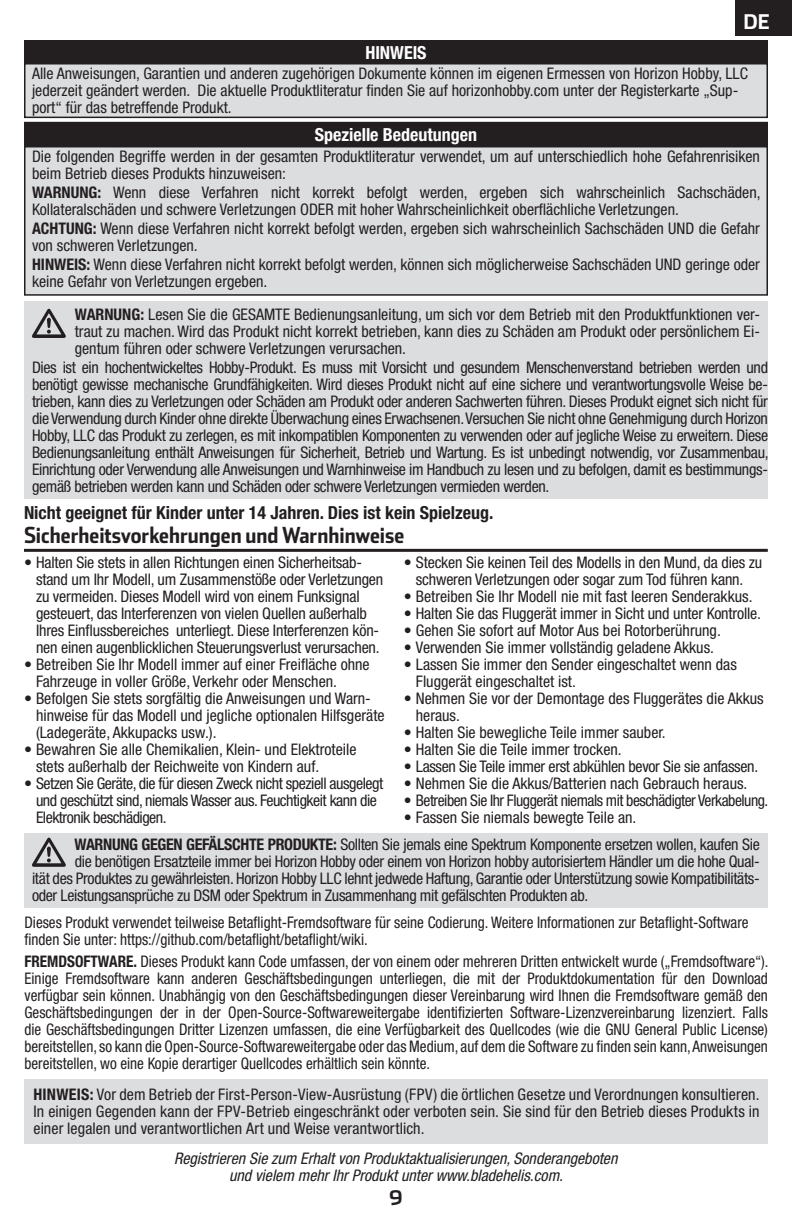
<style>
.page{position:relative;width:792px;height:1224px;background:#fff}
.page>*{position:absolute;margin:0;border:0;box-sizing:border-box;transform-origin:0 0}
.Header__Small_Layout{font:700 22px "Stainless Cond";color:#231f20}
.t1{font:700 20.2px "Stainless";color:#fff}
.t2{font:700 20px "Stainless";color:#231f20}
.Body{font:700 condensed 18px "Helvetica Neue LT Std";color:#231f20}
.Table_Header{font:700 condensed 18px "Helvetica Neue LT Std";color:#fff}
.Body_Text{font:condensed 16px/17px "Helvetica Neue LT Std";color:#231f20}
.BODY{font:condensed 16px/17px "Helvetica Neue LT Std";color:#231f20;scale:.95 1}
.Legal_info__BLH_230{font:condensed 16px/17px "Helvetica Neue LT Std";color:#231f20}
.Body_Text-2{font:condensed 16px "Helvetica Neue LT Std";letter-spacing:-.02em;color:#231f20}
.Body_Text-3{font:condensed 16px/17px "Helvetica Neue LT Std";letter-spacing:-.03em;color:#231f20}
.t3{font:italic condensed 16px "Helvetica Neue LT Std";color:#231f20}
.s1{font-weight:700}
</style>
<div class="page">
<div style="left:736px;top:0;width:56px;height:35px;background:#231f20"></div>
<div style="left:24px;top:1079px;width:744px;height:65px;background:#dcdddf"></div>
<div style="left:25px;top:147px;width:742px;height:148px;background:#dcdddf"></div>
<div style="left:24px;top:146px;width:744px;height:150px;border:2px solid #231f20"></div>
<div style="left:24px;top:833px;width:744px;height:75px;background:#dcdddf"></div>
<svg style="left:32px;top:838px;width:34px;height:29px"></svg>
<div style="left:25px;top:64px;width:742px;height:53px;background:#dcdddf"></div>
<div style="left:24px;top:63px;width:744px;height:55px;border:2px solid #231f20"></div>
<div style="left:24px;top:302px;width:744px;height:197px;background:#dcdddf"></div>
<svg style="left:32px;top:309px;width:34px;height:29px"></svg>
<div style="left:25px;top:41px;width:742px;height:22px;background:#231f20"></div>
<div style="left:24px;top:40px;width:744px;height:24px;border:2px solid #231f20"></div>
<div style="left:25px;top:123px;width:742px;height:24px;background:#231f20"></div>
<div style="left:24px;top:122px;width:744px;height:25px;border:2px solid #231f20"></div>
<hr style="left:24px;top:549px;width:744px;height:3px;background:#231f20">
<p class="t1" style="left:744px;top:10px;width:28px">DE</p>
<p class="Table_Header" style="left:365px;top:41px;width:63px">HINWEIS</p>
<p class="Body_Text" style="left:32px;top:64px;width:718px">Alle Anweisungen, Garantien und anderen zugehörigen Dokumente können im eigenen Ermessen von Horizon Hobby, LLC jederzeit geändert werden. Die aktuelle Produktliteratur finden Sie auf horizonhobby.com unter der Registerkarte „Sup&shy;port“ für das betreffende Produkt.</p>
<p class="Table_Header" style="left:315px;top:124px;width:164px">Spezielle Bedeutungen</p>
<p class="Body_Text" style="left:32px;top:148px;width:729px">Die folgenden Begriffe werden in der gesamten Produktliteratur verwendet, um auf unterschiedlich hohe Gefahrenrisiken beim Betrieb dieses Produkts hinzuweisen:</p>
<p class="Legal_info__BLH_230" style="left:32px;top:184px;width:730px"><span class="s1">WARNUNG:</span> Wenn diese Verfahren nicht korrekt befolgt werden, ergeben sich wahrscheinlich Sachschäden,<br>Kollateralschäden und schwere Verletzungen ODER mit hoher Wahrscheinlichkeit oberflächliche Verletzungen.</p>
<p class="Legal_info__BLH_230" style="left:32px;top:220px;width:729px"><span class="s1">ACHTUNG:</span> Wenn diese Verfahren nicht korrekt befolgt werden, ergeben sich wahrscheinlich Sachschäden UND die Gefahr von schweren Verletzungen.</p>
<p class="Legal_info__BLH_230" style="left:32px;top:256px;width:730px"><span class="s1">HINWEIS:</span> Wenn diese Verfahren nicht korrekt befolgt werden, können sich möglicherweise Sachschäden UND geringe oder keine Gefahr von Verletzungen ergeben.</p>
<p class="Body_Text" style="left:75px;top:306px;width:687px;text-align:justify"><span class="s1">WARNUNG:</span> Lesen Sie die GESAMTE Bedienungsanleitung, um sich vor dem Betrieb mit den Produktfunktionen ver&shy;traut zu machen. Wird das Produkt nicht korrekt betrieben, kann dies zu Schäden am Produkt oder persönlichem Ei&shy;gentum führen oder schwere Verletzungen verursachen.</p>
<p class="Body_Text" style="left:32px;top:359px;width:738px;text-align:justify">Dies ist ein hochentwickeltes Hobby-Produkt. Es muss mit Vorsicht und gesundem Menschenverstand betrieben werden und benötigt gewisse mechanische Grundfähigkeiten. Wird dieses Produkt nicht auf eine sichere und verantwortungsvolle Weise be&shy;trieben, kann dies zu Verletzungen oder Schäden am Produkt oder anderen Sachwerten führen. Dieses Produkt eignet sich nicht für die Verwendung durch Kinder ohne direkte Überwachung eines Erwachsenen. Versuchen Sie nicht ohne Genehmigung durch Horizon Hobby, LLC das Produkt zu zerlegen, es mit inkompatiblen Komponenten zu verwenden oder auf jegliche Weise zu erweitern. Diese Bedienungsanleitung enthält Anweisungen für Sicherheit, Betrieb und Wartung. Es ist unbedingt notwendig, vor Zusammenbau, Einrichtung oder Verwendung alle Anweisungen und Warnhinweise im Handbuch zu lesen und zu befolgen, damit es bestimmungs&shy;gemäß betrieben werden kann und Schäden oder schwere Verletzungen vermieden werden.</p>
<p class="Body" style="left:24px;top:502px;width:471px">Nicht geeignet für Kinder unter 14 Jahren. Dies ist kein Spielzeug.</p>
<p class="Header__Small_Layout" style="left:24px;top:522px;width:382px">Sicherheitsvorkehrungen und Warnhinweise</p>
<p class="Body_Text" style="left:36px;top:554px;width:349px;text-indent:-12px">• Halten Sie stets in allen Richtungen einen Sicherheitsab&shy;stand um Ihr Modell, um Zusammenstöße oder Verletzungen zu vermeiden. Dieses Modell wird von einem Funksignal gesteuert, das Interferenzen von vielen Quellen außerhalb Ihres Einflussbereiches unterliegt. Diese Interferenzen kön&shy;nen einen augenblicklichen Steuerungsverlust verursachen.</p>
<p class="Body_Text" style="left:36px;top:656px;width:335px;text-indent:-12px">• Betreiben Sie Ihr Modell immer auf einer Freifläche ohne<br>Fahrzeuge in voller Größe, Verkehr oder Menschen.</p>
<p class="Body_Text" style="left:36px;top:690px;width:350px;text-indent:-12px">• Befolgen Sie stets sorgfältig die Anweisungen und Warn&shy;hinweise für das Modell und jegliche optionalen Hilfsgeräte (Ladegeräte, Akkupacks usw.).</p>
<p class="Body_Text" style="left:36px;top:741px;width:322px;text-indent:-12px">• Bewahren Sie alle Chemikalien, Klein- und Elektroteile stets außerhalb der Reichweite von Kindern auf.</p>
<p class="Body_Text-3" style="left:36px;top:775px;width:349px;text-indent:-12px">• Setzen Sie Geräte, die für diesen Zweck nicht speziell ausgelegt und geschützt sind, niemals Wasser aus. Feuchtigkeit kann die<br>Elektronik beschädigen.</p>
<p class="Body_Text" style="left:404px;top:554px;width:360px;text-align:center">• Stecken Sie keinen Teil des Modells in den Mund, da dies zu schweren Verletzungen oder sogar zum Tod führen kann.</p>
<p class="Body_Text" style="left:404px;top:588px;width:350px">• Betreiben Sie Ihr Modell nie mit fast leeren Senderakkus.</p>
<p class="Body_Text" style="left:404px;top:605px;width:359px">• Halten Sie das Fluggerät immer in Sicht und unter Kontrolle.</p>
<p class="Body_Text" style="left:404px;top:622px;width:318px">• Gehen Sie sofort auf Motor Aus bei Rotorberührung.</p>
<p class="Body_Text" style="left:404px;top:639px;width:312px">• Verwenden Sie immer vollständig geladene Akkus.</p>
<p class="Body_Text" style="left:416px;top:656px;width:322px;text-indent:-12px">• Lassen Sie immer den Sender eingeschaltet wenn das<br>Fluggerät eingeschaltet ist.</p>
<p class="Body_Text" style="left:416px;top:690px;width:349px;text-indent:-12px">• Nehmen Sie vor der Demontage des Fluggerätes die Akkus heraus.</p>
<p class="Body_Text" style="left:404px;top:724px;width:263px">• Halten Sie bewegliche Teile immer sauber.</p>
<p class="Body_Text" style="left:404px;top:741px;width:219px">• Halten Sie die Teile immer trocken.</p>
<p class="Body_Text-2" style="left:404px;top:757px;width:356px">• Lassen Sie Teile immer erst abkühlen bevor Sie sie anfassen.</p>
<p class="Body_Text" style="left:404px;top:775px;width:345px">• Nehmen Sie die Akkus/Batterien nach Gebrauch heraus.</p>
<p class="Body_Text-3" style="left:404px;top:792px;width:366px">• Betreiben Sie Ihr Fluggerät niemals mit beschädigter Verkabelung.</p>
<p class="Body_Text" style="left:404px;top:809px;width:234px">• Fassen Sie niemals bewegte Teile an.</p>
<p class="Body_Text-2" style="left:74px;top:835px;width:687px"><span class="s1">WARNUNG GEGEN GEFÄLSCHTE PRODUKTE:</span> Sollten Sie jemals eine Spektrum Komponente ersetzen wollen, kaufen Sie</p>
<p class="Body_Text-2" style="left:75px;top:852px;width:686px">die benötigen Ersatzteile immer bei Horizon Hobby oder einem von Horizon hobby autorisiertem Händler um die hohe Qual-</p>
<p class="Body_Text-2" style="left:32px;top:869px;width:729px">ität des Produktes zu gewährleisten. Horizon Hobby LLC lehnt jedwede Haftung, Garantie oder Unterstützung sowie Kompatibilitäts-</p>
<p class="Body_Text-2" style="left:32px;top:886px;width:558px">oder Leistungsansprüche zu DSM oder Spektrum in Zusammenhang mit gefälschten Produkten ab.</p>
<p class="BODY" style="left:24px;top:914px;width:764px">Dieses Produkt verwendet teilweise Betaflight-Fremdsoftware für seine Codierung. Weitere Informationen zur Betaflight-Software finden Sie unter: https://github.com/betaflight/betaflight/wiki.</p>
<p class="BODY" style="left:24px;top:953px;width:785px;text-align:justify"><span class="s1">FREMDSOFTWARE.</span> Dieses Produkt kann Code umfassen, der von einem oder mehreren Dritten entwickelt wurde („Fremdsoftware“).<br>Einige Fremdsoftware kann anderen Geschäftsbedingungen unterliegen, die mit der Produktdokumentation für den Download verfügbar sein können. Unabhängig von den Geschäftsbedingungen dieser Vereinbarung wird Ihnen die Fremdsoftware gemäß den Geschäftsbedingungen der in der Open-Source-Softwareweitergabe identifizierten Software-Lizenzvereinbarung lizenziert. Falls die Geschäftsbedingungen Dritter Lizenzen umfassen, die eine Verfügbarkeit des Quellcodes (wie die GNU General Public License) bereitstellen, so kann die Open-Source-Softwareweitergabe oder das Medium, auf dem die Software zu finden sein kann, Anweisungen bereitstellen, wo eine Kopie derartiger Quellcodes erhältlich sein könnte.</p>
<p class="Body_Text" style="left:34px;top:1086px;width:728px;text-align:justify"><span class="s1">HINWEIS:</span> Vor dem Betrieb der First-Person-View-Ausrüstung (FPV) die örtlichen Gesetze und Verordnungen konsultieren.<br>In einigen Gegenden kann der FPV-Betrieb eingeschränkt oder verboten sein. Sie sind für den Betrieb dieses Produkts in einer legalen und verantwortlichen Art und Weise verantwortlich.</p>
<p class="t3" style="left:174px;top:1149px;width:445px">Registrieren Sie zum Erhalt von Produktaktualisierungen, Sonderangeboten</p>
<p class="t3" style="left:229px;top:1166px;width:335px">und vielem mehr Ihr Produkt unter www.bladehelis.com.</p>
<p class="t2" style="left:390px;top:1185px;width:14px">9</p>
</div>
